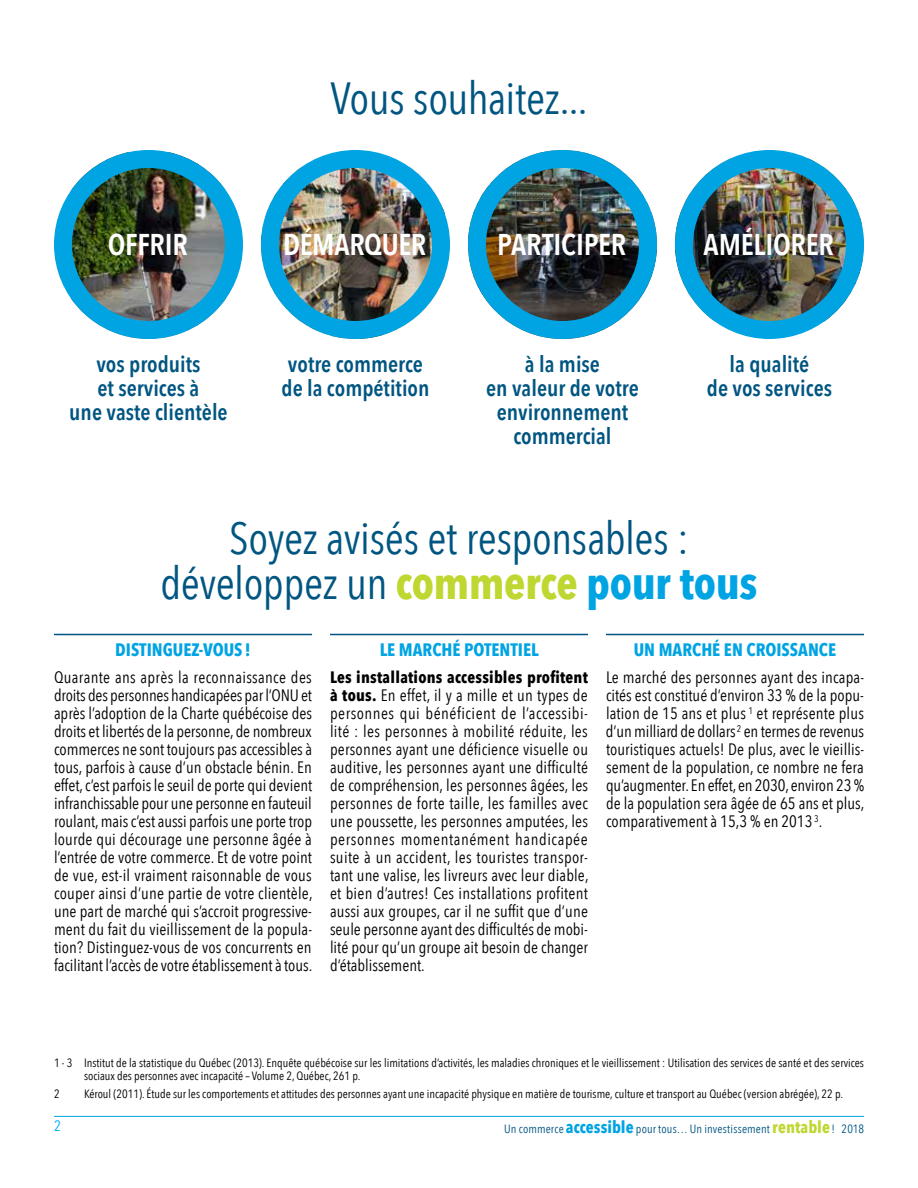
<style>
.page{position:relative;width:918px;height:1188px;background:#fff}
.page>*{position:absolute;margin:0;border:0;box-sizing:border-box;transform-origin:0 0}
.t1{font:45px/45px "Avenir Next Condensed";letter-spacing:-.01em;color:#005581;text-align:center}
.t2{font:600 30px "Avenir Next Condensed";letter-spacing:-.01em;color:#fff}
.t3{font:600 22.5px/24px "Avenir Next Condensed";color:#005581;text-align:center}
.t4{font:700 18px "Avenir Next Condensed";color:#00a4e3}
.t5{font:16.5px/18px "Avenir Next Condensed";color:#000;text-align:justify}
.t6{font:15px "Avenir Next Condensed";color:#00aeef}
.t7{font:12px/13.5px "Avenir Next Condensed";color:#000}
.t8{font:12px "Avenir Next Condensed";letter-spacing:.015em;color:#005581}
.s1{font-weight:700;color:#bfd730}
.s2{font-weight:700;color:#00a4e3}
.s3{font-weight:700}
.s4{font-weight:700;font-size:16.8px;color:#00a4e3}
.s5{font-weight:700;font-size:16.8px;color:#bfd730}
</style>
<div class="page">
<hr style="left:54px;top:1116px;width:810px;height:1px;background:#00a4e3">
<img style="left:261px;top:166px;width:184px;height:173px">
<img style="left:675px;top:158px;width:189px;height:163px">
<img style="left:71px;top:152px;width:155px;height:187px">
<img style="left:468px;top:150px;width:189px;height:189px;border-radius:94px">
<hr style="left:54px;top:634px;width:258px;height:1px;background:#005581">
<hr style="left:330px;top:634px;width:258px;height:1px;background:#005581">
<hr style="left:606px;top:634px;width:258px;height:1px;background:#005581">
<div style="left:54px;top:150px;width:189px;height:189px;border:18px solid #00a4e3;border-radius:50%"></div>
<div style="left:261px;top:150px;width:189px;height:189px;border:18px solid #00a4e3;border-radius:50%"></div>
<div style="left:468px;top:150px;width:189px;height:189px;border:18px solid #00a4e3;border-radius:50%"></div>
<div style="left:675px;top:150px;width:189px;height:189px;border:18px solid #00a4e3;border-radius:50%"></div>
<h1 class="t1" style="left:331px;top:74px;width:258px">Vous souhaitez...</h1>
<h2 class="t2" style="left:108px;top:219px;width:82px">OFFRIR</h2>
<h2 class="t2" style="left:283px;top:219px;width:144px">DÉMARQUER</h2>
<h2 class="t2" style="left:497px;top:219px;width:131px">PARTICIPER</h2>
<h2 class="t2" style="left:703px;top:219px;width:132px">AMÉLIORER</h2>
<h3 class="t3" style="left:69px;top:351px;width:160px">vos produits<br>et services à<br>une vaste clientèle</h3>
<h3 class="t3" style="left:282px;top:352px;width:149px;text-align:left">votre commerce de la compétition</h3>
<h3 class="t3" style="left:486px;top:352px;width:154px">à la mise<br>en valeur de votre environnement commercial</h3>
<h3 class="t3" style="left:707px;top:352px;width:127px">la qualité<br>de vos services</h3>
<h1 class="t1" style="left:160px;top:513px;width:599px">Soyez avisés et responsables : développez un <span class="s1">commerce</span> <span class="s2">pour tous</span></h1>
<p class="t4" style="left:115px;top:639px;width:137px">DISTINGUEZ-VOUS !</p>
<p class="t5" style="left:54px;top:668px;width:260px">Quarante ans après la reconnaissance des droits des personnes handicapées par l’ONU et après l’adoption de la Charte québécoise des droits et libertés de la personne, de nombreux commerces ne sont toujours pas accessibles à tous, parfois à cause d’un obstacle bénin. En effet, c’est parfois le seuil de porte qui devient infranchissable pour une personne en fauteuil roulant, mais c’est aussi parfois une porte trop lourde qui décourage une personne âgée à l’entrée de votre commerce. Et de votre point de vue, est-il vraiment raisonnable de vous couper ainsi d’une partie de votre clientèle, une part de marché qui s’accroit progressive&shy;ment du fait du vieillissement de la popula&shy;tion? Distinguez-vous de vos concurrents en facilitant l’accès de votre établissement à tous.</p>
<p class="t4" style="left:380px;top:639px;width:161px">LE MARCHÉ POTENTIEL</p>
<p class="t5" style="left:330px;top:668px;width:260px"><span class="s3">Les installations accessibles profitent à tous.</span> En effet, il y a mille et un types de personnes qui bénéficient de l’accessibi&shy;lité : les personnes à mobilité réduite, les personnes ayant une déficience visuelle ou auditive, les personnes ayant une difficulté de compréhension, les personnes âgées, les personnes de forte taille, les familles avec une poussette, les personnes amputées, les personnes momentanément handicapée suite à un accident, les touristes transpor&shy;tant une valise, les livreurs avec leur diable, et bien d’autres! Ces installations profitent aussi aux groupes, car il ne suffit que d’une seule personne ayant des difficultés de mobi&shy;lité pour qu’un groupe ait besoin de changer d’établissement.</p>
<p class="t4" style="left:634px;top:639px;width:204px">UN MARCHÉ EN CROISSANCE</p>
<p class="t5" style="left:606px;top:668px;width:260px">Le marché des personnes ayant des incapa&shy;cités est constitué d’environ 33 % de la popu&shy;lation de 15 ans et plus <sup>1</sup> et représente plus d’un milliard de dollars <sup>2</sup> en termes de revenus touristiques actuels! De plus, avec le vieillis&shy;sement de la population, ce nombre ne fera qu’augmenter. En effet, en 2030, environ 23 % de la population sera âgée de 65 ans et plus, comparativement à 15,3 % en 2013 <sup>3</sup>.</p>
<p class="t7" style="left:84px;top:1055px;width:782px;text-indent:-30px">1 - 3 Institut de la statistique du Québec (2013). Enquête québécoise sur les limitations d’activités, les maladies chroniques et le vieillissement : Utilisation des services de santé et des services sociaux des personnes avec incapacité – Volume 2, Québec, 261 p.</p>
<p class="t7" style="left:54px;top:1086px;width:7px">2</p>
<p class="t7" style="left:84px;top:1086px;width:761px">Kéroul (2011). Étude sur les comportements et attitudes des personnes ayant une incapacité physique en matière de tourisme, culture et transport au Québec (version abrégée), 22 p.</p>
<p class="t6" style="left:54px;top:1113px;width:9px">2</p>
<p class="t8" style="left:504px;top:1118px;width:361px">Un commerce <span class="s4">accessible</span> pour tous… Un investissement <span class="s5">rentable</span>! 2018</p>
</div>
